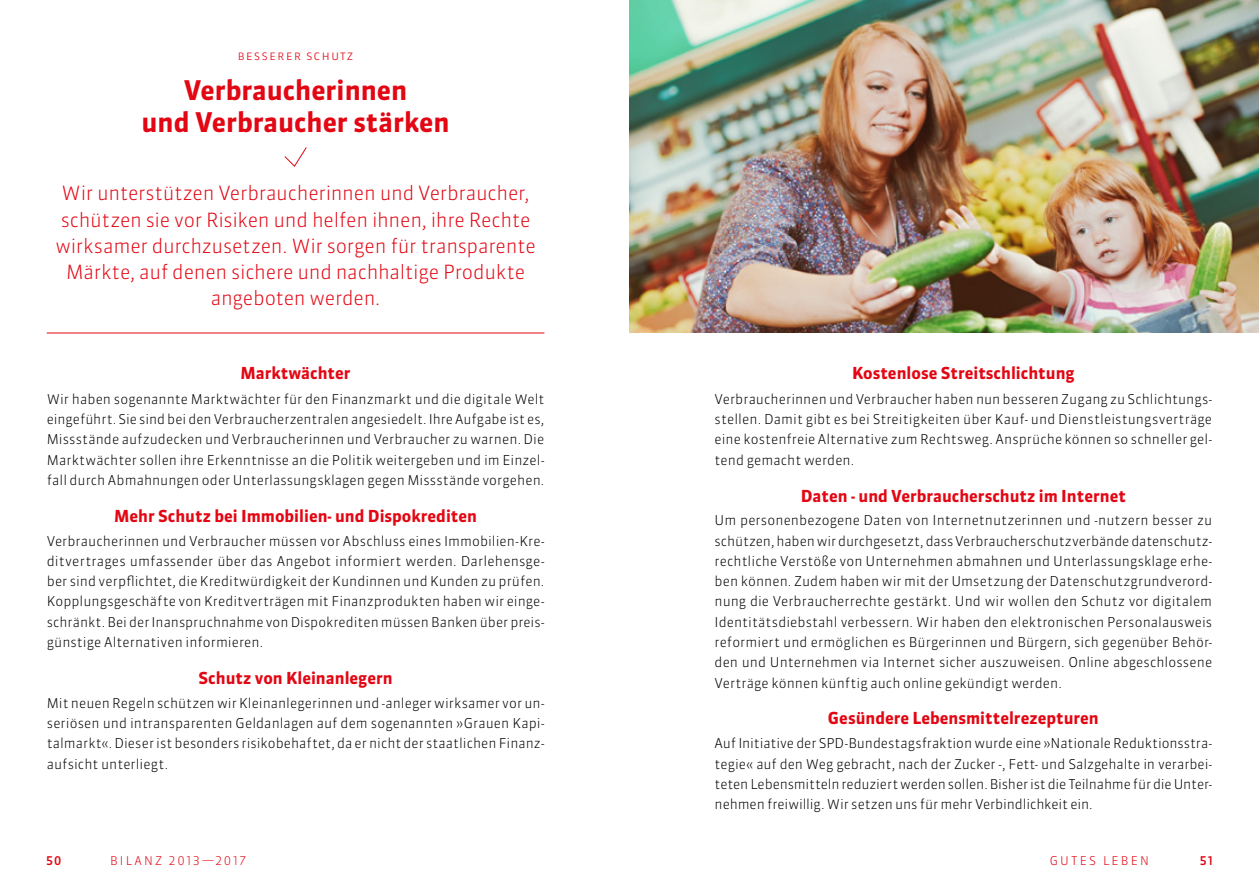
<style>
.page{position:relative;width:1259px;height:893px;background:#fff}
.page>*{position:absolute;margin:0;border:0;box-sizing:border-box;transform-origin:0 0}
.t1{font:700 27px/31.5px "Sanuk Pro";color:#e30613;text-align:center}
.t2{font:300 19.5px/26.2px "Sanuk Pro";letter-spacing:-.015em;color:#e30613;text-align:center}
.t3{font:700 16.5px "Sanuk Pro";color:#e30613}
.t4{font:300 13.5px/20.2px "Sanuk Pro";letter-spacing:.005em;color:#000;text-align:justify}
.t5{font:300 13.5px "Sanuk Pro";letter-spacing:.075em;color:#e30613}
.t6{font:300 12px "Sanuk Pro";letter-spacing:.185em;color:#e30613}
.t7{font:500 12px "Sanuk Pro";color:#e30613}
</style>
<div class="page">
<img style="left:629px;top:0;width:630px;height:333px">
<hr style="left:47px;top:333px;width:497px;height:1px;background:#e30613">
<svg style="left:284px;top:147px;width:23px;height:20px"></svg>
<p class="t5" style="left:238px;top:45px;width:117px">BESSERER SCHUTZ</p>
<h1 class="t1" style="left:141px;top:75px;width:310px">Verbraucherinnen<br>und Verbraucher stärken</h1>
<h2 class="t2" style="left:55px;top:180px;width:482px">Wir unterstützen Verbraucherinnen und Verbraucher, schützen sie vor Risiken und helfen ihnen, ihre Rechte wirksamer durchzusetzen. Wir sorgen für transparente Märkte, auf denen sichere und nachhaltige Produkte angeboten werden.</h2>
<p class="t3" style="left:241px;top:361px;width:111px">Marktwächter</p>
<p class="t4" style="left:47px;top:389px;width:499px">Wir haben sogenannte Marktwächter für den Finanzmarkt und die digitale Welt eingeführt. Sie sind bei den Verbraucherzentralen angesiedelt. Ihre Aufgabe ist es, Missstände aufzudecken und Verbraucherinnen und Verbraucher zu warnen. Die Marktwächter sollen ihre Erkenntnisse an die Politik weitergeben und im Einzel&shy;fall durch Abmahnungen oder Unterlassungsklagen gegen Missstände vorgehen.</p>
<p class="t3" style="left:114px;top:504px;width:364px">Mehr Schutz bei Immobilien- und Dispokrediten</p>
<p class="t4" style="left:47px;top:530px;width:499px">Verbraucherinnen und Verbraucher müssen vor Abschluss eines Immobilien-Kre&shy;ditvertrages umfassender über das Angebot informiert werden. Darlehensge&shy;ber sind verpflichtet, die Kreditwürdigkeit der Kundinnen und Kunden zu prüfen.<br>Kopplungsgeschäfte von Kreditverträgen mit Finanzprodukten haben wir einge&shy;schränkt. Bei der Inanspruchnahme von Dispokrediten müssen Banken über preis&shy;günstige Alternativen informieren.</p>
<p class="t3" style="left:198px;top:666px;width:196px">Schutz von Kleinanlegern</p>
<p class="t4" style="left:47px;top:692px;width:499px">Mit neuen Regeln schützen wir Kleinanlegerinnen und -anleger wirksamer vor un&shy;seriösen und intransparenten Geldanlagen auf dem sogenannten »Grauen Kapi&shy;talmarkt«. Dieser ist besonders risikobehaftet, da er nicht der staatlichen Finanz&shy;aufsicht unterliegt.</p>
<p class="t3" style="left:852px;top:362px;width:224px">Kostenlose Streitschlichtung</p>
<p class="t4" style="left:714px;top:389px;width:499px">Verbraucherinnen und Verbraucher haben nun besseren Zugang zu Schlichtungs&shy;stellen. Damit gibt es bei Streitigkeiten über Kauf- und Dienstleistungsverträge eine kostenfreie Alternative zum Rechtsweg. Ansprüche können so schneller gel&shy;tend gemacht werden.</p>
<p class="t3" style="left:801px;top:484px;width:327px">Daten - und Verbraucherschutz im Internet</p>
<p class="t4" style="left:714px;top:510px;width:499px">Um personenbezogene Daten von Internetnutzerinnen und -nutzern besser zu schützen, haben wir durchgesetzt, dass Verbraucherschutzverbände datenschutz&shy;rechtliche Verstöße von Unternehmen abmahnen und Unterlassungsklage erhe&shy;ben können. Zudem haben wir mit der Umsetzung der Datenschutzgrundverord&shy;nung die Verbraucherrechte gestärkt. Und wir wollen den Schutz vor digitalem Identitätsdiebstahl verbessern. Wir haben den elektronischen Personalausweis reformiert und ermöglichen es Bürgerinnen und Bürgern, sich gegenüber Behör&shy;den und Unternehmen via Internet sicher auszuweisen. Online abgeschlossene Verträge können künftig auch online gekündigt werden.</p>
<p class="t3" style="left:828px;top:707px;width:272px">Gesündere Lebensmittelrezepturen</p>
<p class="t4" style="left:714px;top:733px;width:499px">Auf Initiative der SPD-Bundestagsfraktion wurde eine »Nationale Reduktionsstra&shy;tegie« auf den Weg gebracht, nach der Zucker -, Fett- und Salzgehalte in verarbei&shy;teten Lebensmitteln reduziert werden sollen. Bisher ist die Teilnahme für die Unter&shy;nehmen freiwillig. Wir setzen uns für mehr Verbindlichkeit ein.</p>
<p class="t7" style="left:46px;top:852px;width:17px">50</p>
<p class="t6" style="left:110px;top:852px;width:137px">BILANZ 2013—2017</p>
<p class="t6" style="left:1049px;top:852px;width:101px">GUTES LEBEN</p>
<p class="t7" style="left:1200px;top:852px;width:15px">51</p>
</div>
